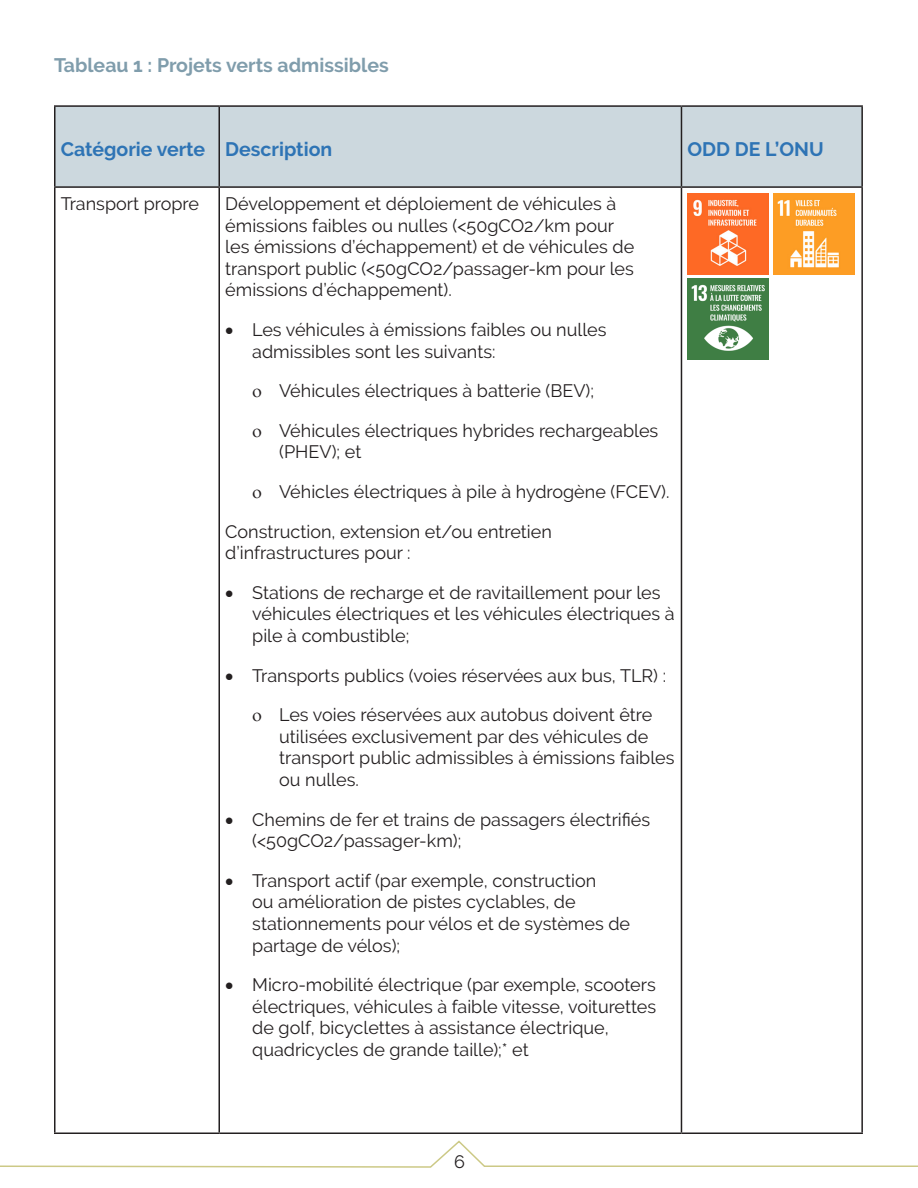
<style>
.page{position:relative;width:918px;height:1188px;background:#fff}
.page>*{position:absolute;margin:0;border:0;box-sizing:border-box;transform-origin:0 0}
.Table_Headers{font:700 19.5px "Raleway";color:#2e74b5}
.t1{font:700 19.5px "Raleway";color:#809dac}
.Paragraph_Body{font:18px/21.6px "Raleway";color:#231f20}
</style>
<div class="page">
<svg style="left:0;top:1140px;width:918px;height:28px"></svg>
<div style="left:56px;top:107px;width:805px;height:79px;background:#ccd8de"></div>
<hr style="left:54px;top:105px;width:165px;height:2px;background:#231f20">
<hr style="left:54px;top:107px;width:2px;height:79px;background:#231f20">
<hr style="left:219px;top:105px;width:462px;height:2px;background:#231f20">
<hr style="left:218px;top:107px;width:2px;height:79px;background:#231f20">
<hr style="left:681px;top:105px;width:182px;height:2px;background:#231f20">
<hr style="left:681px;top:107px;width:1px;height:79px;background:#231f20">
<hr style="left:861px;top:107px;width:2px;height:79px;background:#231f20">
<hr style="left:54px;top:186px;width:165px;height:2px;background:#231f20">
<hr style="left:54px;top:188px;width:2px;height:944px;background:#231f20">
<hr style="left:219px;top:186px;width:462px;height:2px;background:#231f20">
<hr style="left:218px;top:188px;width:2px;height:944px;background:#231f20">
<hr style="left:681px;top:186px;width:182px;height:2px;background:#231f20">
<hr style="left:681px;top:188px;width:1px;height:944px;background:#231f20">
<hr style="left:861px;top:188px;width:2px;height:944px;background:#231f20">
<hr style="left:54px;top:1132px;width:165px;height:2px;background:#231f20">
<hr style="left:219px;top:1132px;width:462px;height:2px;background:#231f20">
<hr style="left:681px;top:1132px;width:182px;height:2px;background:#231f20">
<img style="left:687px;top:193px;width:81px;height:81px">
<img style="left:773px;top:193px;width:81px;height:81px">
<img style="left:687px;top:279px;width:81px;height:81px">
<h3 class="t1" style="left:54px;top:54px;width:336px">Tableau 1 : Projets verts admissibles</h3>
<p class="Table_Headers" style="left:61px;top:138px;width:146px">Catégorie verte</p>
<p class="Table_Headers" style="left:225px;top:138px;width:109px">Description</p>
<p class="Table_Headers" style="left:687px;top:138px;width:138px">ODD DE L’ONU</p>
<p class="Paragraph_Body" style="left:61px;top:193px;width:140px">Transport propre</p>
<p class="Paragraph_Body" style="left:225px;top:193px;width:411px">Développement et déploiement de véhicules à émissions faibles ou nulles (&lt;50gCO2/km pour les émissions d’échappement) et de véhicules de transport public (&lt;50gCO2/passager-km pour les émissions d’échappement).</p>
<p class="Paragraph_Body" style="left:252px;top:319px;width:356px;text-indent:-27px">• Les véhicules à émissions faibles ou nulles admissibles sont les suivants:</p>
<p class="Paragraph_Body" style="left:279px;top:380px;width:316px">Véhicules électriques à batterie (BEV);</p>
<p class="Paragraph_Body" style="left:279px;top:420px;width:381px">Véhicules électriques hybrides rechargeables (PHEV); et</p>
<p class="Paragraph_Body" style="left:279px;top:481px;width:392px">Véhicles électriques à pile à hydrogène (FCEV).</p>
<p class="Paragraph_Body" style="left:225px;top:520px;width:328px">Construction, extension et/ou entretien d’infrastructures pour :</p>
<p class="Paragraph_Body" style="left:252px;top:582px;width:424px;text-indent:-27px">• Stations de recharge et de ravitaillement pour les véhicules électriques et les véhicules électriques à pile à combustible;</p>
<p class="Paragraph_Body" style="left:225px;top:664px;width:442px">• Transports publics (voies réservées aux bus, TLR) :</p>
<p class="Paragraph_Body" style="left:279px;top:704px;width:397px">Les voies réservées aux autobus doivent être utilisées exclusivement par des véhicules de transport public admissibles à émissions faibles ou nulles.</p>
<p class="Paragraph_Body" style="left:252px;top:808px;width:400px;text-indent:-27px">• Chemins de fer et trains de passagers électrifiés (&lt;50gCO2/passager-km);</p>
<p class="Paragraph_Body" style="left:252px;top:870px;width:379px;text-indent:-27px">• Transport actif (par exemple, construction<br>ou amélioration de pistes cyclables, de stationnements pour vélos et de systèmes de partage de vélos);</p>
<p class="Paragraph_Body" style="left:252px;top:974px;width:405px;text-indent:-27px">• Micro-mobilité électrique (par exemple, scooters électriques, véhicules à faible vitesse, voiturettes de golf, bicyclettes à assistance électrique, quadricycles de grande taille);* et</p>
<p class="Paragraph_Body" style="left:454px;top:1151px;width:12px">6</p>
</div>
